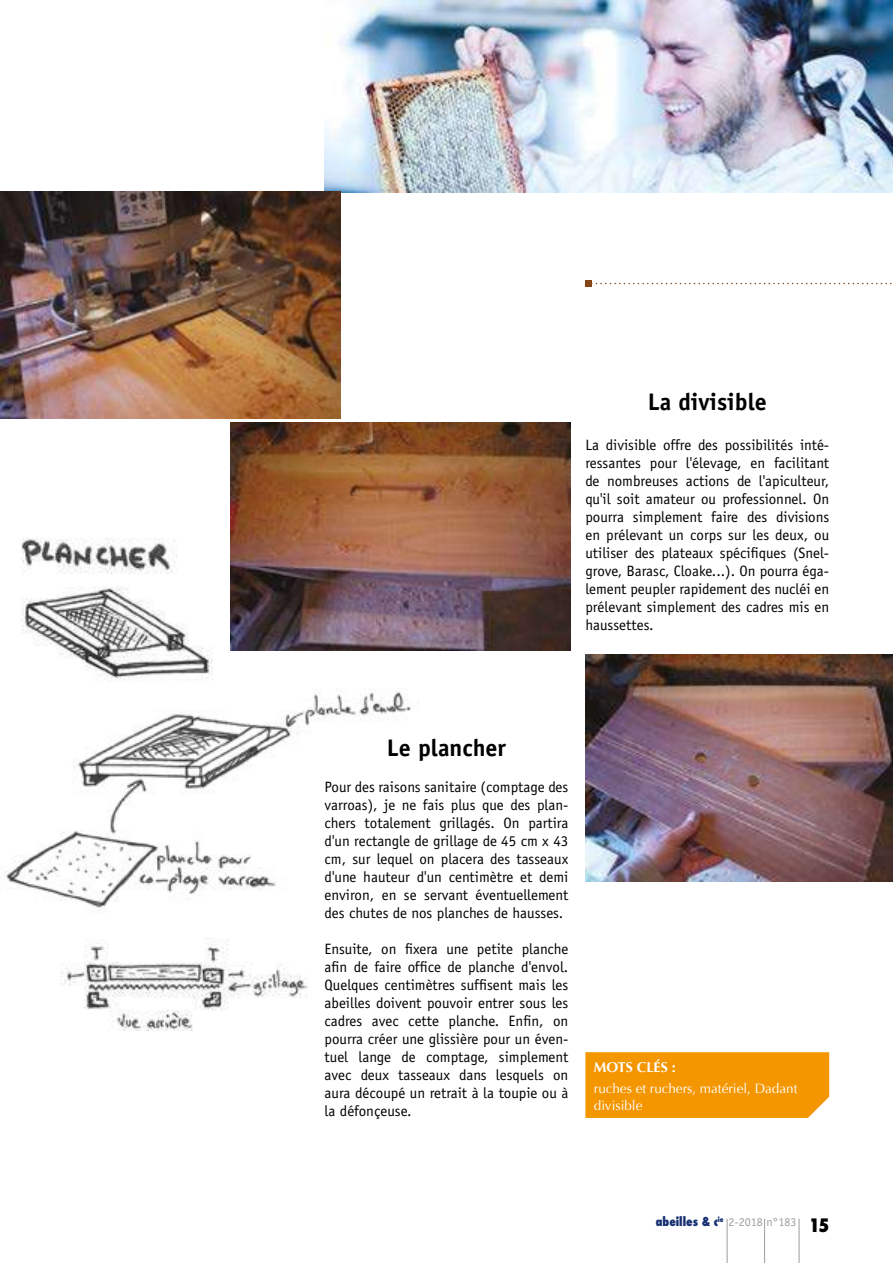
<style>
.page{position:relative;width:893px;height:1263px;background:#fff}
.page>*{position:absolute;margin:0;border:0;box-sizing:border-box;transform-origin:0 0}
.t1{font:700 24px "Officina Sans";color:#000}
.t2{font:800 condensed 18px "Futura";color:#000}
.t3{font:15px/18px "Officina Sans";color:#000;text-align:justify}
.t4{font:700 14.25px "Optima";color:#fff}
.t5{font:13.5px/16.5px "Optima";color:#fff}
.t6{font:12px "Officina Sans";color:#9d9d9c}
.s1{font-family:"Futura";font-weight:800;font-stretch:condensed;color:#163072}
</style>
<div class="page">
<hr style="left:727px;top:1219px;width:1px;height:44px;background:#9d9d9c">
<hr style="left:764px;top:1219px;width:1px;height:44px;background:#9d9d9c">
<hr style="left:799px;top:1219px;width:1px;height:44px;background:#9d9d9c">
<div style="left:585px;top:1052px;width:244px;height:66px;background:#f49600"></div>
<img style="left:324px;top:0;width:569px;height:193px">
<svg style="left:585px;top:280px;width:307px;height:6px"></svg>
<img style="left:0;top:191px;width:340px;height:228px">
<img style="left:230px;top:423px;width:340px;height:227px">
<img style="left:586px;top:654px;width:307px;height:227px">
<img style="left:21px;top:538px;width:192px;height:142px">
<img style="left:5px;top:688px;width:406px;height:220px">
<img style="left:61px;top:938px;width:247px;height:93px">
<h1 class="t1" style="left:648px;top:387px;width:121px">La divisible</h1>
<p class="t3" style="left:585px;top:436px;width:245px">La divisible offre des possibilités inté&shy;ressantes pour l'élevage, en facilitant de nombreuses actions de l'apiculteur, qu'il soit amateur ou professionnel. On pourra simplement faire des divisions en prélevant un corps sur les deux, ou utiliser des plateaux spécifiques (Snel&shy;grove, Barasc, Cloake...). On pourra éga&shy;lement peupler rapidement des nucléi en prélevant simplement des cadres mis en haussettes.</p>
<h1 class="t1" style="left:387px;top:733px;width:121px">Le plancher</h1>
<p class="t3" style="left:325px;top:778px;width:245px">Pour des raisons sanitaire (comptage des varroas), je ne fais plus que des plan&shy;chers totalement grillagés. On partira d'un rectangle de grillage de 45 cm x 43 cm, sur lequel on placera des tasseaux d'une hauteur d'un centimètre et demi environ, en se servant éventuellement des chutes de nos planches de hausses.</p>
<p class="t3" style="left:325px;top:940px;width:245px">Ensuite, on fixera une petite planche afin de faire office de planche d'envol.<br>Quelques centimètres suffisent mais les abeilles doivent pouvoir entrer sous les cadres avec cette planche. Enfin, on pourra créer une glissière pour un éven&shy;tuel lange de comptage, simplement avec deux tasseaux dans lesquels on aura découpé un retrait à la toupie ou à la défonçeuse.</p>
<p class="t4" style="left:594px;top:1059px;width:83px">MOTS CLÉS :</p>
<p class="t5" style="left:594px;top:1080px;width:205px">ruches et ruchers, matériel, Dadant divisible</p>
<p class="t6" style="left:656px;top:1215px;width:142px"><span class="s1">abeilles &amp; c</span><sup>ie</sup> 2-2018 n°183</p>
<p class="t2" style="left:809px;top:1213px;width:22px">15</p>
</div>
